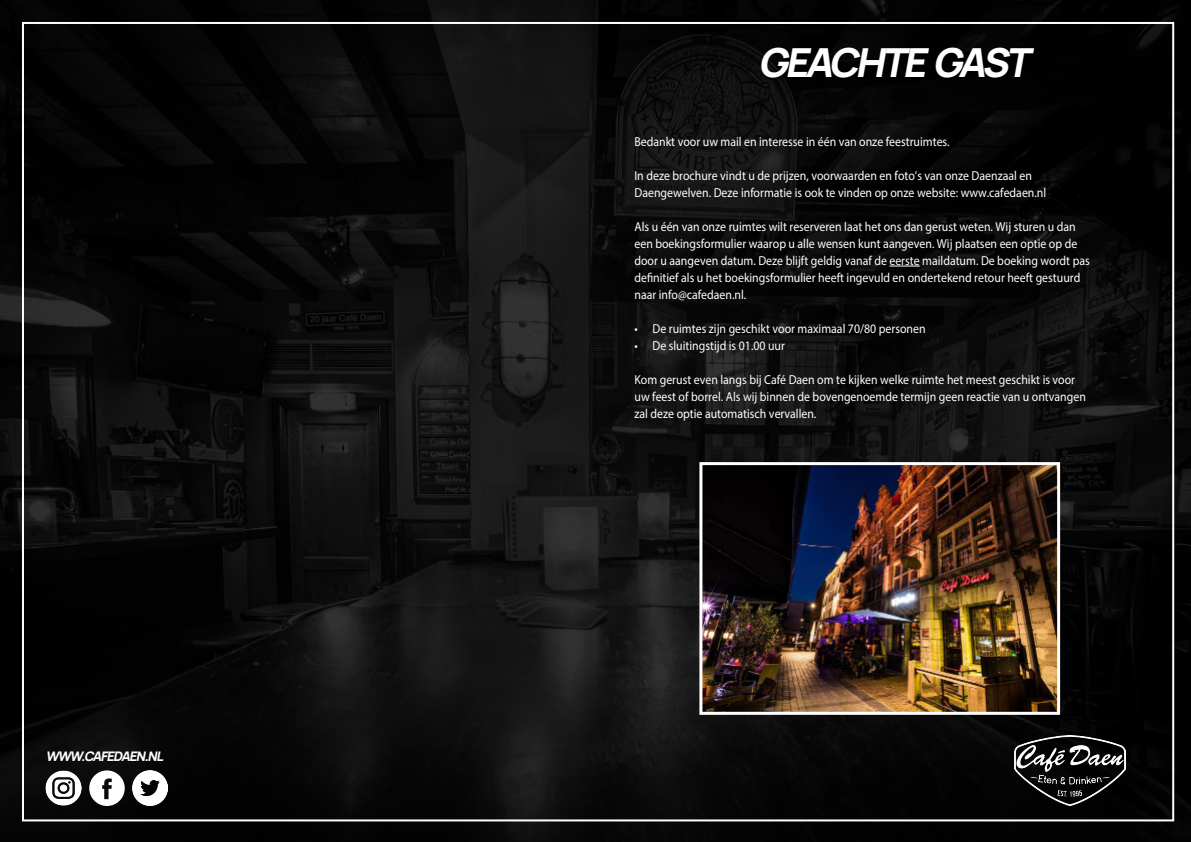
<style>
.page{position:relative;width:1191px;height:842px;background:#fff}
.page>*{position:absolute;margin:0;border:0;box-sizing:border-box;transform-origin:0 0}
.t1{font:italic 200 40px "Manrope";color:#fff}
.t2{font:italic 200 13.1px "Manrope";color:#fff}
.t3{font:13px/17px "Myriad Pro";color:#fff;scale:.91 1}
</style>
<div class="page">
<img style="left:0;top:0;width:1191px;height:842px">
<div style="left:761px;top:50px;width:273px;height:30px;background:#000"></div>
<hr style="left:889px;top:266px;width:30px;height:1px;background:#fff">
<img style="left:46px;top:770px;width:35px;height:36px">
<img style="left:133px;top:770px;width:35px;height:35px">
<svg style="left:89px;top:770px;width:36px;height:36px"></svg>
<img style="left:1014px;top:736px;width:111px;height:70px">
<div style="left:48px;top:752px;width:115px;height:10px;background:#080808"></div>
<img style="left:703px;top:466px;width:353px;height:245px">
<div style="left:699px;top:462px;width:361px;height:253px;border:3px solid #fff"></div>
<p class="t2" style="left:46px;top:747px;width:122px">WWW.CAFEDAEN.NL</p>
<h1 class="t1" style="left:758px;top:34px;width:282px">GEACHTEGAST</h1>
<p class="t3" style="left:634px;top:133px;width:348px">Bedankt voor uw mail en interesse in één van onze feestruimtes.</p>
<p class="t3" style="left:634px;top:167px;width:454px">In deze brochure vindt u de prijzen, voorwaarden en foto’s van onze Daenzaal en<br>Daengewelven. Deze informatie is ook te vinden op onze website: www.cafedaen.nl</p>
<p class="t3" style="left:634px;top:218px;width:502px">Als u één van onze ruimtes wilt reserveren laat het ons dan gerust weten. Wij sturen u dan een boekingsformulier waarop u alle wensen kunt aangeven. Wij plaatsen een optie op de door u aangeven datum. Deze blijft geldig vanaf de eerste maildatum. De boeking wordt pas definitief als u het boekingsformulier heeft ingevuld en ondertekend retour heeft gestuurd naar info@cafedaen.nl.</p>
<p class="t3" style="left:634px;top:320px;width:321px">• De ruimtes zijn geschikt voor maximaal 70/80 personen</p>
<p class="t3" style="left:634px;top:337px;width:167px">• De sluitingstijd is 01.00 uur</p>
<p class="t3" style="left:634px;top:371px;width:497px">Kom gerust even langs bij Café Daen om te kijken welke ruimte het meest geschikt is voor uw feest of borrel. Als wij binnen de bovengenoemde termijn geen reactie van u ontvangen zal deze optie automatisch vervallen.</p>
</div>
